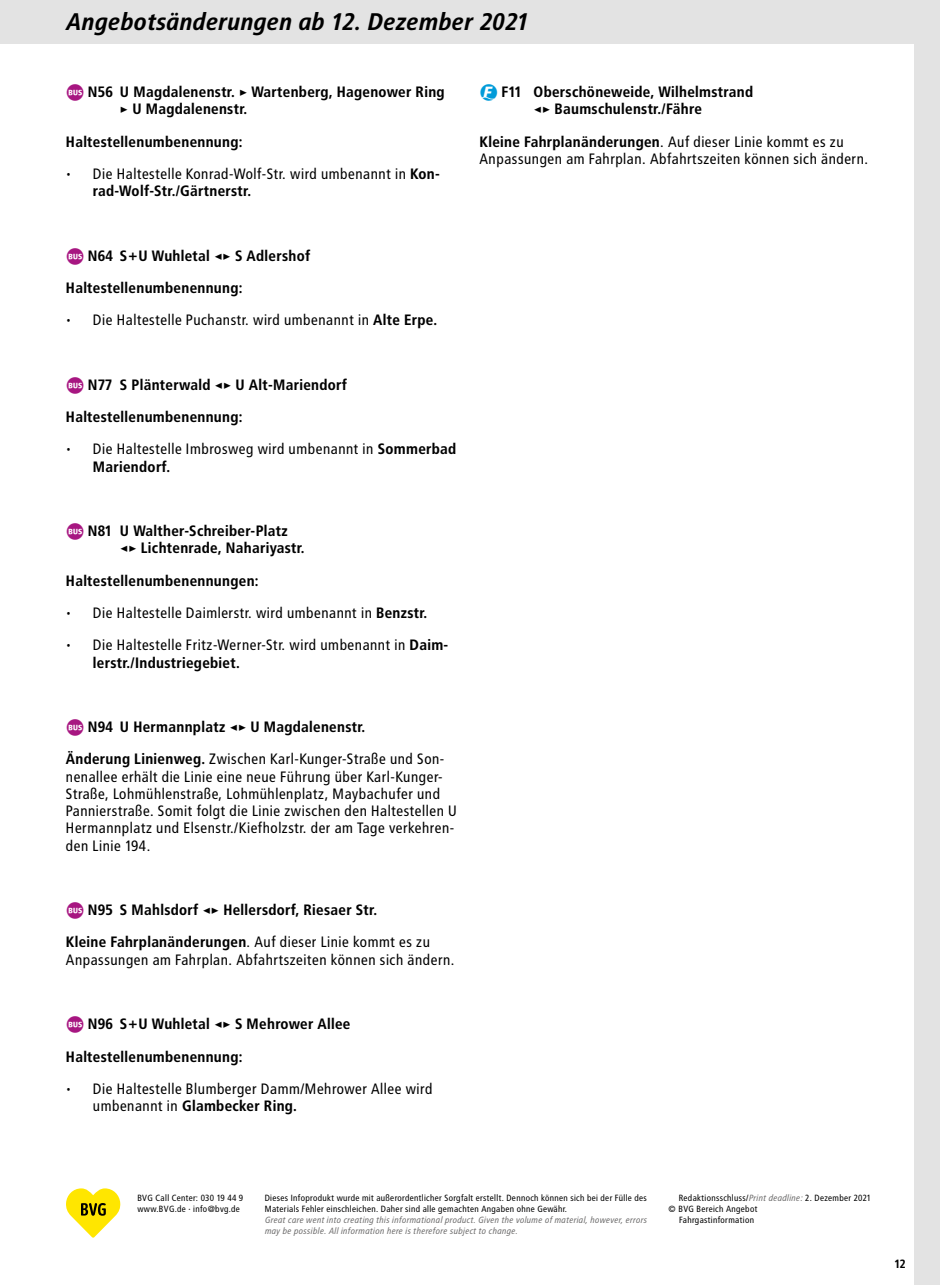
<style>
.page{position:relative;width:940px;height:1285px;background:#fff}
.page>*{position:absolute;margin:0;border:0;box-sizing:border-box;transform-origin:0 0}
.t1{font:24px "Transit Print OT Bld Ita";color:#000}
.t2{font:15px/17.2px "Transit Print OT";color:#000}
.t3{font:15px/32.2px "Transit Print OT Bld";color:#000}
.t4{font:12px "Transit Print OT Bld";color:#000}
.t5{font:9px/10.8px "Transit Print OT";color:#000}
.t6{font:italic 9px/10.8px "Transit Print OT";color:#706f6f}
.s1{font-family:"Transit Fpla";color:#a71681}
.s2{font-family:"Transit Print OT Bld"}
.s3{font-family:"Transit Print OT"}
.s4{font-family:"Transit Fpla";color:#009bd9}
.s5{font-style:italic;color:#706f6f}
</style>
<div class="page">
<div style="left:0;top:0;width:940px;height:44px;background:#e3e3e3"></div>
<div style="left:914px;top:0;width:26px;height:1284px;background:#e3e3e3"></div>
<svg style="left:66px;top:1188px;width:54px;height:49px"></svg>
<h1 class="t1" style="left:66px;top:7px;width:464px">Angebotsänderungen ab 12. Dezember 2021</h1>
<p class="t3" style="left:120px;top:83px;width:326px;line-height:17.2px;text-indent:-45px"><span class="s1">b</span>N56 U Magdalenenstr. ▸ Wartenberg, Hagenower Ring ▸ U Magdalenenstr.</p>
<p class="t3" style="left:66px;top:125px;width:178px">Haltestellenumbenennung:</p>
<p class="t2" style="left:66px;top:165px;width:376px">• Die Haltestelle Konrad-Wolf-Str. wird umbenannt in <span class="s2">Kon-</span></p>
<p class="t3" style="left:93px;top:175px;width:160px">rad-Wolf-Str./Gärtnerstr.</p>
<p class="t3" style="left:66px;top:239px;width:246px;text-indent:9px"><span class="s1">b</span>N64 S+U Wuhletal ◂▸ S Adlershof<br>Haltestellenumbenennung:</p>
<p class="t2" style="left:66px;top:311px;width:373px">• Die Haltestelle Puchanstr. wird umbenannt in <span class="s2">Alte Erpe.</span></p>
<p class="t3" style="left:66px;top:368px;width:283px;text-indent:9px"><span class="s1">b</span>N77 S Plänterwald ◂▸ U Alt-Mariendorf<br>Haltestellenumbenennung:</p>
<p class="t2" style="left:66px;top:440px;width:392px">• Die Haltestelle Imbrosweg wird umbenannt in <span class="s2">Sommerbad</span></p>
<p class="t3" style="left:93px;top:450px;width:79px">Mariendorf.</p>
<p class="t3" style="left:120px;top:522px;width:186px;line-height:17.2px;text-indent:-45px"><span class="s1">b</span>N81 U Walther-Schreiber-Platz ◂▸ Lichtenrade, Nahariyastr.</p>
<p class="t3" style="left:66px;top:564px;width:195px">Haltestellenumbenennungen:</p>
<p class="t2" style="left:66px;top:604px;width:363px">• Die Haltestelle Daimlerstr. wird umbenannt in <span class="s2">Benzstr.</span></p>
<p class="t2" style="left:66px;top:636px;width:384px">• Die Haltestelle Fritz-Werner-Str. wird umbenannt in <span class="s2">Daim-</span></p>
<p class="t3" style="left:93px;top:646px;width:149px">lerstr./Industriegebiet.</p>
<p class="t3" style="left:75px;top:710px;width:292px"><span class="s1">b</span>N94 U Hermannplatz ◂▸ U Magdalenenstr.</p>
<p class="t2" style="left:66px;top:750px;width:393px"><span class="s2">Änderung Linienweg.</span> Zwischen Karl-Kunger-Straße und Son&shy;nenallee erhält die Linie eine neue Führung über Karl-Kunger-Straße, Lohmühlenstraße, Lohmühlenplatz, Maybachufer und Pannierstraße. Somit folgt die Linie zwischen den Haltestellen U Hermannplatz und Elsenstr./Kiefholzstr. der am Tage verkehren&shy;den Linie 194.</p>
<p class="t3" style="left:66px;top:893px;width:366px;text-indent:9px"><span class="s1">b</span>N95 S Mahlsdorf ◂▸ Hellersdorf, Riesaer Str.<br>Kleine Fahrplanänderungen<span class="s3">. Auf dieser Linie kommt es zu</span></p>
<p class="t2" style="left:66px;top:950px;width:391px">Anpassungen am Fahrplan. Abfahrtszeiten können sich ändern.</p>
<p class="t3" style="left:66px;top:1007px;width:286px;text-indent:9px"><span class="s1">b</span>N96 S+U Wuhletal ◂▸ S Mehrower Allee<br>Haltestellenumbenennung:</p>
<p class="t2" style="left:66px;top:1079px;width:368px">• Die Haltestelle Blumberger Damm/Mehrower Allee wird</p>
<p class="t3" style="left:93px;top:1089px;width:206px"><span class="s3">umbenannt in</span> Glambecker Ring.</p>
<p class="t3" style="left:488px;top:83px;width:266px;line-height:17.2px;text-align:center"><span class="s4">f</span>F11 Oberschöneweide, Wilhelmstrand ◂▸ Baumschulenstr./Fähre</p>
<p class="t3" style="left:479px;top:125px;width:366px">Kleine Fahrplanänderungen<span class="s3">. Auf dieser Linie kommt es zu</span></p>
<p class="t2" style="left:479px;top:150px;width:391px">Anpassungen am Fahrplan. Abfahrtszeiten können sich ändern.</p>
<p class="t5" style="left:265px;top:1192px;width:384px">Dieses Infoprodukt wurde mit außerordentlicher Sorgfalt erstellt. Dennoch können sich bei der Fülle des<br>Materials Fehler einschleichen. Daher sind alle gemachten Angaben ohne Gewähr.</p>
<p class="t6" style="left:265px;top:1214px;width:384px">Great care went into creating this informational product. Given the volume of material, however, errors may be possible. All information here is therefore subject to change.</p>
<p class="t5" style="left:137px;top:1192px;width:108px">BVG Call Center: 030 19 44 9 www.BVG.de · info@bvg.de</p>
<p class="t5" style="left:679px;top:1192px;width:194px">Redaktionsschluss/<span class="s5">Print deadline:</span> 2. Dezember 2021</p>
<p class="t5" style="left:668px;top:1203px;width:91px">© BVG Bereich Angebot</p>
<p class="t5" style="left:679px;top:1214px;width:77px">Fahrgastinformation</p>
<p class="t4" style="left:894px;top:1256px;width:13px">12</p>
</div>
